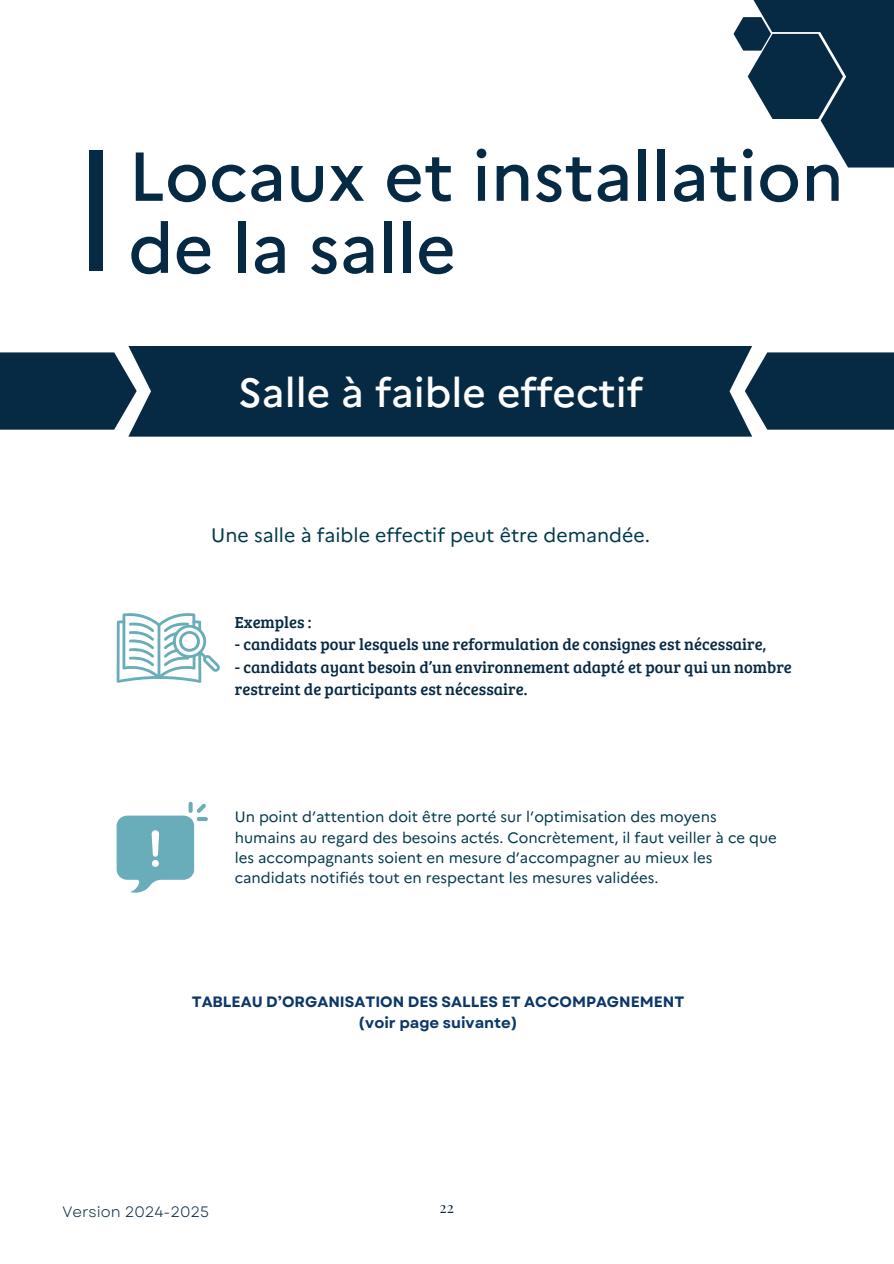
<style>
.page{position:relative;width:894px;height:1264px;background:#fff}
.page>*{position:absolute;margin:0;border:0;box-sizing:border-box;transform-origin:0 0}
.t1{font:500 69px/72px "Marianne";color:#072a44}
.t2{font:500 40.5px "Marianne";color:#fff}
.t3{font:19.5px "Marianne";color:#00394a}
.t4{font:16.5px/22.5px "Bree Serif";color:#072a44}
.t5{font:15px/20.2px "Marianne";color:#00394a}
.t6{font:700 15px/20.2px "Garet";color:#0c3869;text-align:center}
.t7{font:15px "Garet";color:#072a44}
.t8{font:15px "Playfair Display";color:#072a44}
</style>
<div class="page">
<div style="left:128px;top:346px;width:624px;height:90px;background:#072a44"></div>
<div style="left:89px;top:150px;width:14px;height:121px;background:#072a44"></div>
<div style="left:801px;top:0;width:92px;height:113px;background:#072a44"></div>
<svg style="left:733px;top:17px;width:160px;height:150px"></svg>
<div style="left:744px;top:0;width:114px;height:32px;background:#072a44"></div>
<div style="left:744px;top:352px;width:149px;height:77px;background:#072a44"></div>
<div style="left:0;top:352px;width:136px;height:77px;background:#072a44"></div>
<svg style="left:117px;top:613px;width:103px;height:69px"></svg>
<svg style="left:117px;top:803px;width:89px;height:89px"></svg>
<h1 class="t1" style="left:128px;top:135px;width:716px">Locaux et installation de la salle</h1>
<h2 class="t2" style="left:238px;top:361px;width:406px">Salle à faible effectif</h2>
<p class="t3" style="left:211px;top:519px;width:440px">Une salle à faible effectif peut être demandée.</p>
<p class="t4" style="left:235px;top:610px;width:78px">Exemples :</p>
<p class="t4" style="left:235px;top:632px;width:533px">- candidats pour lesquels une reformulation de consignes est nécessaire,</p>
<p class="t4" style="left:235px;top:655px;width:558px">- candidats ayant besoin d’un environnement adapté et pour qui un nombre restreint de participants est nécessaire.</p>
<p class="t5" style="left:235px;top:805px;width:543px">Un point d’attention doit être porté sur l’optimisation des moyens humains au regard des besoins actés. Concrètement, il faut veiller à ce que les accompagnants soient en mesure d’accompagner au mieux les candidats notifiés tout en respectant les mesures validées.</p>
<p class="t6" style="left:192px;top:992px;width:494px">TABLEAU D’ORGANISATION DES SALLES ET ACCOMPAGNEMENT (voir page suivante)</p>
<h3 class="t7" style="left:62px;top:1200px;width:148px">Version 2024-2025</h3>
<h4 class="t8" style="left:439px;top:1196px;width:16px">22</h4>
</div>
